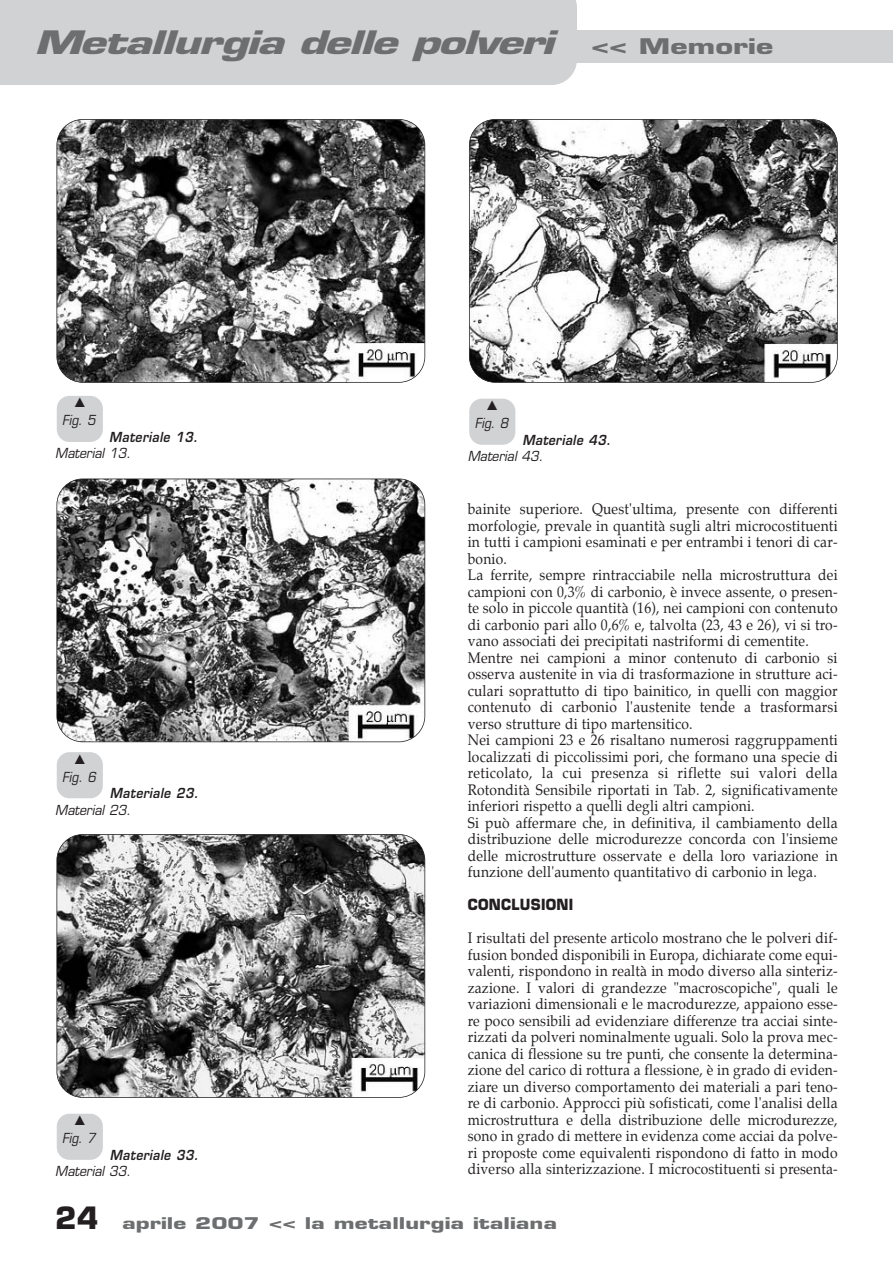
<style>
.page{position:relative;width:893px;height:1263px;background:#fff}
.page>*{position:absolute;margin:0;border:0;box-sizing:border-box;transform-origin:0 0}
.t1{font:italic 700 31.5px "Eurostile";color:#6c6e70;scale:1.43 1}
.t2{font:700 15.75px "Eurostile";color:#6c6e70;scale:1.43 1}
.t3{font:15px/16.5px "Palatino";letter-spacing:.015em;color:#231f20;scale:.92 1}
.t4{font:700 15px "Eurostile";letter-spacing:.02em;color:#231f20;scale:.92 1}
.t5{font:italic 600 13.5px/16.5px "Eurostile";color:#231f20;scale:.9 1}
.t6{font:italic 13.5px/18px "Eurostile";color:#231f20;text-align:center;scale:.9 1}
.s1{font-style:normal;font-size:21px}
.s2{font-weight:400}
.s3{font-size:30px;color:#231f20}
</style>
<div class="page">
<div style="left:0;top:30px;width:893px;height:32px;background:#d1d2d4"></div>
<div style="left:0;top:0;width:577px;height:85px;background:#d1d2d4"></div>
<img style="left:57px;top:119px;width:368px;height:263px;border-radius:26px">
<div style="left:56px;top:119px;width:369px;height:264px;border:2px solid #231f20;border-radius:26px"></div>
<div style="left:57px;top:396px;width:46px;height:46px;background:#d1d2d4;border-radius:13px"></div>
<img style="left:57px;top:479px;width:368px;height:263px;border-radius:26px">
<div style="left:56px;top:479px;width:369px;height:263px;border:2px solid #231f20;border-radius:26px"></div>
<div style="left:57px;top:752px;width:46px;height:46px;background:#d1d2d4;border-radius:13px"></div>
<img style="left:57px;top:834px;width:368px;height:263px;border-radius:26px">
<div style="left:56px;top:834px;width:369px;height:264px;border:2px solid #231f20;border-radius:26px"></div>
<div style="left:57px;top:1114px;width:46px;height:46px;background:#d1d2d4;border-radius:13px"></div>
<img style="left:469px;top:119px;width:368px;height:263px;border-radius:26px">
<div style="left:469px;top:119px;width:369px;height:264px;border:2px solid #231f20;border-radius:26px"></div>
<div style="left:469px;top:399px;width:46px;height:46px;background:#d1d2d4;border-radius:13px"></div>
<p class="t1" style="left:34px;top:31px;width:518px">Metallurgia delle polveri <span class="s1">&lt; &lt; M e m o r i e</span></p>
<p class="t6" style="left:62px;top:395px;width:41px">▲<br>Fig. 5</p>
<p class="t5" style="left:55px;top:430px;width:162px;text-indent:54px">Materiale 13.<br><span class="s2">Material 13.</span></p>
<p class="t6" style="left:475px;top:398px;width:41px">▲<br>Fig. 8</p>
<p class="t5" style="left:468px;top:433px;width:163px;text-indent:55px">Materiale 43.<br><span class="s2">Material 43.</span></p>
<p class="t3" style="left:468px;top:502px;width:404px">bainite superiore. Quest'ultima, presente con differenti morfologie, prevale in quantità sugli altri microcostituenti in tutti i campioni esaminati e per entrambi i tenori di car&shy;bonio.<br>La ferrite, sempre rintracciabile nella microstruttura dei campioni con 0,3% di carbonio, è invece assente, o presen&shy;te solo in piccole quantità (16), nei campioni con contenuto di carbonio pari allo 0,6% e, talvolta (23, 43 e 26), vi si tro&shy;vano associati dei precipitati nastriformi di cementite.<br>Mentre nei campioni a minor contenuto di carbonio si osserva austenite in via di trasformazione in strutture aci&shy;culari soprattutto di tipo bainitico, in quelli con maggior contenuto di carbonio l'austenite tende a trasformarsi verso strutture di tipo martensitico.<br>Nei campioni 23 e 26 risaltano numerosi raggruppamenti localizzati di piccolissimi pori, che formano una specie di reticolato, la cui presenza si riflette sui valori della Rotondità Sensibile riportati in Tab. 2, significativamente inferiori rispetto a quelli degli altri campioni.<br>Si può affermare che, in definitiva, il cambiamento della distribuzione delle microdurezze concorda con l'insieme delle microstrutture osservate e della loro variazione in funzione dell'aumento quantitativo di carbonio in lega.</p>
<p class="t4" style="left:468px;top:899px;width:116px">CONCLUSIONI</p>
<p class="t3" style="left:468px;top:931px;width:404px;text-align:justify">I risultati del presente articolo mostrano che le polveri dif&shy;fusion bonded disponibili in Europa, dichiarate come equi&shy;valenti, rispondono in realtà in modo diverso alla sinteriz&shy;zazione. I valori di grandezze "macroscopiche", quali le variazioni dimensionali e le macrodurezze, appaiono esse&shy;re poco sensibili ad evidenziare differenze tra acciai sinte&shy;rizzati da polveri nominalmente uguali. Solo la prova mec&shy;canica di flessione su tre punti, che consente la determina&shy;zione del carico di rottura a flessione, è in grado di eviden&shy;ziare un diverso comportamento dei materiali a pari teno&shy;re di carbonio. Approcci più sofisticati, come l'analisi della microstruttura e della distribuzione delle microdurezze, sono in grado di mettere in evidenza come acciai da polve&shy;ri proposte come equivalenti rispondono di fatto in modo diverso alla sinterizzazione. I microcostituenti si presenta-</p>
<p class="t2" style="left:55px;top:1217px;width:352px"><span class="s3">24</span> aprile 2007 &lt;&lt; la metallurgia italiana</p>
<p class="t6" style="left:62px;top:751px;width:41px">▲<br>Fig. 6</p>
<p class="t5" style="left:55px;top:786px;width:163px;text-indent:55px">Materiale 23.<br><span class="s2">Material 23.</span></p>
<p class="t6" style="left:62px;top:1113px;width:41px">▲<br>Fig. 7</p>
<p class="t5" style="left:55px;top:1148px;width:163px;text-indent:55px">Materiale 33.<br><span class="s2">Material 33.</span></p>
</div>
